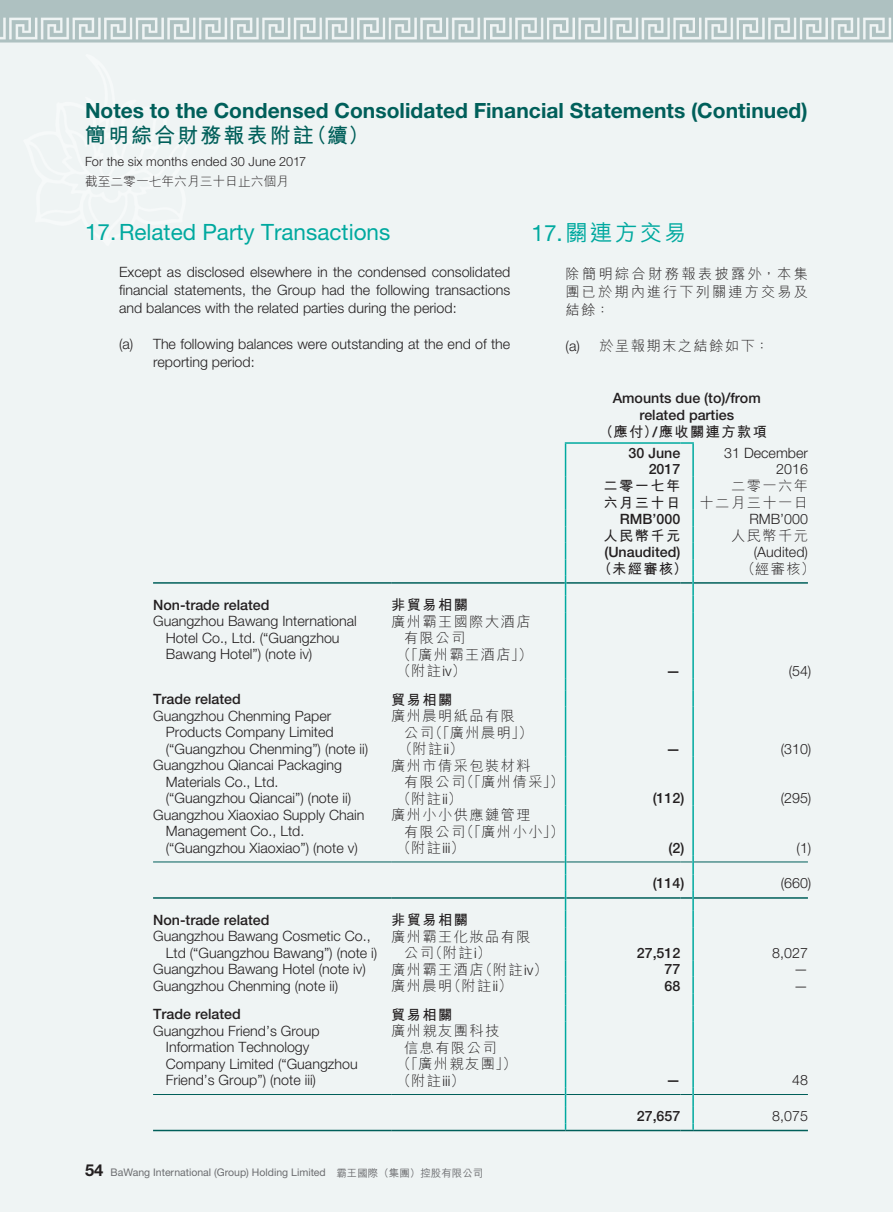
<style>
.page{position:relative;width:893px;height:1212px;background:#eff4f4}
.page>*{position:absolute;margin:0;border:0;box-sizing:border-box;transform-origin:0 0}
.t1{font:22.5px "Helvetica Neue LT Std";color:#00a99f}
.t2{font:500 22.5px "M Hei HK";letter-spacing:.1em;color:#00a99f}
.t3{font:700 21px "Helvetica Neue LT Std";letter-spacing:.005em;color:#005f5a}
.t4{font:700 21px "M Hei HK";letter-spacing:.1em;color:#005f5a}
.t5{font:300 14.25px/16.5px "Helvetica Neue LT Std";color:#231f20}
.t6{font:300 14.25px/16.5px "M Hei HK";letter-spacing:.1em;color:#231f20;text-align:right}
.t7{font:500 14.25px/16.5px "Helvetica Neue LT Std";color:#231f20;text-align:center}
.t8{font:700 14.25px/16.5px "M Hei HK";letter-spacing:.1em;color:#231f20}
.t9{font:300 12.75px "Helvetica Neue LT Std";letter-spacing:.01em;color:#231f20}
.t10{font:300 12.75px "M Hei HK";color:#231f20}
.t11{font:10.5px "Helvetica Neue LT Std";color:#6c6d70}
.s1{font-family:"Helvetica Neue LT Std";font-weight:400}
.s2{font-family:"Helvetica Neue LT Std"}
.s3{font-family:"Helvetica Neue LT Std";font-weight:500}
.s4{font-weight:700;font-size:16.5px;color:#231f20}
.s5{font-family:"M Hei HK";font-weight:500}
</style>
<div class="page">
<hr style="left:153px;top:897px;width:238px;height:2px;background:#005f5a">
<hr style="left:391px;top:897px;width:174px;height:2px;background:#005f5a">
<hr style="left:566px;top:897px;width:114px;height:2px;background:#005f5a">
<hr style="left:694px;top:897px;width:114px;height:2px;background:#005f5a">
<hr style="left:153px;top:861px;width:238px;height:1px;background:#005f5a">
<hr style="left:391px;top:861px;width:174px;height:1px;background:#005f5a">
<hr style="left:566px;top:861px;width:114px;height:1px;background:#005f5a">
<hr style="left:694px;top:861px;width:114px;height:1px;background:#005f5a">
<hr style="left:153px;top:1094px;width:238px;height:1px;background:#005f5a">
<hr style="left:391px;top:1094px;width:174px;height:1px;background:#005f5a">
<hr style="left:566px;top:1094px;width:114px;height:1px;background:#005f5a">
<hr style="left:694px;top:1094px;width:114px;height:1px;background:#005f5a">
<hr style="left:153px;top:1130px;width:238px;height:1px;background:#005f5a">
<hr style="left:391px;top:1130px;width:175px;height:1px;background:#005f5a">
<hr style="left:566px;top:1130px;width:114px;height:1px;background:#005f5a">
<hr style="left:693px;top:1130px;width:115px;height:1px;background:#005f5a">
<hr style="left:153px;top:582px;width:238px;height:2px;background:#005f5a">
<hr style="left:391px;top:582px;width:174px;height:2px;background:#005f5a">
<hr style="left:566px;top:582px;width:114px;height:2px;background:#005f5a">
<hr style="left:694px;top:582px;width:114px;height:2px;background:#005f5a">
<hr style="left:565px;top:442px;width:115px;height:2px;background:#00a99f">
<svg style="left:680px;top:442px;width:14px;height:2px"></svg>
<hr style="left:565px;top:444px;width:1px;height:33px;background:#00a99f">
<hr style="left:565px;top:477px;width:1px;height:33px;background:#00a99f">
<svg style="left:565px;top:510px;width:1px;height:102px"></svg>
<hr style="left:565px;top:612px;width:1px;height:66px;background:#00a99f">
<svg style="left:565px;top:678px;width:1px;height:29px"></svg>
<hr style="left:565px;top:707px;width:1px;height:49px;background:#00a99f">
<hr style="left:565px;top:756px;width:1px;height:50px;background:#00a99f">
<hr style="left:565px;top:806px;width:1px;height:49px;background:#00a99f">
<svg style="left:565px;top:855px;width:1px;height:72px"></svg>
<hr style="left:565px;top:927px;width:1px;height:33px;background:#00a99f">
<svg style="left:565px;top:960px;width:1px;height:62px"></svg>
<hr style="left:565px;top:1022px;width:1px;height:66px;background:#00a99f">
<svg style="left:565px;top:1088px;width:1px;height:42px"></svg>
<hr style="left:692px;top:444px;width:2px;height:33px;background:#00a99f">
<hr style="left:692px;top:477px;width:2px;height:33px;background:#00a99f">
<svg style="left:680px;top:510px;width:14px;height:102px"></svg>
<hr style="left:692px;top:612px;width:2px;height:66px;background:#00a99f">
<svg style="left:692px;top:678px;width:2px;height:29px"></svg>
<hr style="left:692px;top:707px;width:2px;height:49px;background:#00a99f">
<hr style="left:692px;top:756px;width:2px;height:50px;background:#00a99f">
<hr style="left:692px;top:806px;width:2px;height:49px;background:#00a99f">
<svg style="left:680px;top:855px;width:14px;height:72px"></svg>
<hr style="left:692px;top:927px;width:2px;height:33px;background:#00a99f">
<svg style="left:692px;top:960px;width:2px;height:62px"></svg>
<hr style="left:692px;top:1022px;width:2px;height:66px;background:#00a99f">
<svg style="left:680px;top:1088px;width:14px;height:43px"></svg>
<h2 class="t3" style="left:85px;top:98px;width:724px">Notes to the Condensed Consolidated Financial Statements (Continued)</h2>
<h2 class="t4" style="left:85px;top:120px;width:286px">簡明綜合財務報表附註（續）</h2>
<p class="t9" style="left:85px;top:153px;width:223px">For the six months ended 30 June 2017</p>
<p class="t10" style="left:85px;top:175px;width:205px">截至二零一七年六月三十日止六個月</p>
<h1 class="t1" style="left:85px;top:218px;width:307px">17.Related Party Transactions</h1>
<p class="t5" style="left:119px;top:263px;width:393px;line-height:18px;text-align:justify">Except as disclosed elsewhere in the condensed consolidated financial statements, the Group had the following transactions and balances with the related parties during the period:</p>
<p class="t5" style="left:153px;top:335px;width:359px;line-height:18px;text-indent:-34px">(a) The following balances were outstanding at the end of the reporting period:</p>
<h1 class="t2" style="left:531px;top:217px;width:157px"><span class="s1">17.</span> 關連方交易</h1>
<p class="t6" style="left:566px;top:264px;width:244px;line-height:18px;text-align:justify">除簡明綜合財務報表披露外，本集團已於期內進行下列關連方交易及結餘：</p>
<p class="t6" style="left:566px;top:337px;width:205px"><span class="s2">(a)</span> 於呈報期末之結餘如下：</p>
<p class="t7" style="left:613px;top:390px;width:150px">Amounts due (to)/from related parties</p>
<p class="t8" style="left:599px;top:422px;width:169px">（應付）<span class="s3">/</span>應收關連方款項</p>
<p class="t7" style="left:629px;top:444px;width:53px;text-align:right">30 June<br>2017</p>
<p class="t5" style="left:724px;top:444px;width:85px;text-align:right">31 December<br>2016</p>
<p class="t8" style="left:603px;top:477px;width:78px">二零一七年六月三十日</p>
<p class="t6" style="left:700px;top:478px;width:110px">二零一六年<br>十二月三十一日</p>
<p class="t7" style="left:620px;top:510px;width:62px">RMB’000</p>
<p class="t5" style="left:749px;top:510px;width:60px">RMB’000</p>
<p class="t8" style="left:603px;top:526px;width:78px">人民幣千元</p>
<p class="t6" style="left:731px;top:527px;width:78px">人民幣千元</p>
<p class="t7" style="left:604px;top:543px;width:78px">(Unaudited)</p>
<p class="t5" style="left:754px;top:543px;width:56px">(Audited)</p>
<p class="t8" style="left:598px;top:559px;width:91px">（未經審核）</p>
<p class="t6" style="left:741px;top:560px;width:76px">（經審核）</p>
<p class="t7" style="left:153px;top:596px;width:118px">Non-trade related</p>
<p class="t8" style="left:391px;top:596px;width:78px">非貿易相關</p>
<p class="t5" style="left:166px;top:613px;width:193px;text-indent:-13px">Guangzhou Bawang International<br>Hotel Co., Ltd. (“Guangzhou<br>Bawang Hotel”) (note iv)</p>
<p class="t6" style="left:391px;top:613px;width:141px">廣州霸王國際大酒店</p>
<p class="t6" style="left:404px;top:630px;width:63px">有限公司</p>
<p class="t6" style="left:397px;top:646px;width:137px">（「廣州霸王酒店」）</p>
<p class="t6" style="left:397px;top:663px;width:71px">（附註<span class="s2">iv</span>）</p>
<p class="t7" style="left:666px;top:662px;width:16px">—</p>
<p class="t5" style="left:789px;top:662px;width:24px">(54)</p>
<p class="t7" style="left:153px;top:691px;width:89px">Trade related</p>
<p class="t8" style="left:391px;top:690px;width:63px">貿易相關</p>
<p class="t5" style="left:166px;top:707px;width:204px;text-indent:-13px">Guangzhou Chenming Paper<br>Products Company Limited (“Guangzhou Chenming”) (note ii)</p>
<p class="t6" style="left:391px;top:708px;width:125px">廣州晨明紙品有限</p>
<p class="t6" style="left:404px;top:724px;width:130px">公司（「廣州晨明」）</p>
<p class="t6" style="left:398px;top:741px;width:67px">（附註<span class="s2">ii</span>）</p>
<p class="t7" style="left:666px;top:740px;width:16px">—</p>
<p class="t5" style="left:781px;top:740px;width:32px">(310)</p>
<p class="t5" style="left:166px;top:757px;width:187px;text-indent:-13px">Guangzhou Qiancai Packaging<br>Materials Co., Ltd. (“Guangzhou Qiancai”) (note ii)</p>
<p class="t6" style="left:391px;top:757px;width:141px">廣州市倩采包裝材料</p>
<p class="t6" style="left:404px;top:774px;width:161px">有限公司（「廣州倩采」）</p>
<p class="t6" style="left:397px;top:790px;width:67px">（附註<span class="s2">ii</span>）</p>
<p class="t7" style="left:653px;top:790px;width:33px">(112)</p>
<p class="t5" style="left:781px;top:790px;width:32px">(295)</p>
<p class="t5" style="left:166px;top:806px;width:200px;text-indent:-13px">Guangzhou Xiaoxiao Supply Chain<br>Management Co., Ltd. (“Guangzhou Xiaoxiao”) (note v)</p>
<p class="t6" style="left:391px;top:807px;width:141px">廣州小小供應鏈管理</p>
<p class="t6" style="left:404px;top:823px;width:161px">有限公司（「廣州小小」）</p>
<p class="t6" style="left:397px;top:840px;width:69px">（附註<span class="s2">iii</span>）</p>
<p class="t7" style="left:668px;top:839px;width:17px">(2)</p>
<p class="t5" style="left:797px;top:839px;width:16px">(1)</p>
<p class="t7" style="left:653px;top:875px;width:33px">(114)</p>
<p class="t5" style="left:781px;top:875px;width:32px">(660)</p>
<p class="t7" style="left:153px;top:911px;width:118px">Non-trade related</p>
<p class="t8" style="left:391px;top:911px;width:78px">非貿易相關</p>
<p class="t5" style="left:166px;top:928px;width:213px;text-indent:-13px">Guangzhou Bawang Cosmetic Co.,<br>Ltd (“Guangzhou Bawang”) (note i)</p>
<p class="t6" style="left:404px;top:928px;width:128px;text-align:left;text-indent:-13px">廣州霸王化妝品有限公司（附註<span class="s2">i</span>）</p>
<p class="t7" style="left:637px;top:944px;width:45px">27,512</p>
<p class="t5" style="left:772px;top:944px;width:37px">8,027</p>
<p class="t5" style="left:153px;top:961px;width:214px">Guangzhou Bawang Hotel (note iv)</p>
<p class="t6" style="left:391px;top:961px;width:158px">廣州霸王酒店（附註<span class="s2">iv</span>）</p>
<p class="t7" style="left:664px;top:961px;width:17px">77</p>
<p class="t5" style="left:794px;top:961px;width:16px">—</p>
<p class="t5" style="left:153px;top:977px;width:187px">Guangzhou Chenming (note ii)</p>
<p class="t6" style="left:391px;top:978px;width:123px">廣州晨明（附註<span class="s2">ii</span>）</p>
<p class="t7" style="left:664px;top:977px;width:17px">68</p>
<p class="t5" style="left:794px;top:977px;width:16px">—</p>
<p class="t7" style="left:153px;top:1006px;width:89px">Trade related</p>
<p class="t8" style="left:391px;top:1005px;width:63px">貿易相關</p>
<p class="t5" style="left:166px;top:1022px;width:193px;text-indent:-13px">Guangzhou Friend’s Group<br>Information Technology<br>Company Limited (“Guangzhou<br>Friend’s Group”) (note iii)</p>
<p class="t6" style="left:391px;top:1023px;width:110px">廣州親友團科技</p>
<p class="t6" style="left:404px;top:1039px;width:94px">信息有限公司</p>
<p class="t6" style="left:397px;top:1056px;width:121px">（「廣州親友團」）</p>
<p class="t6" style="left:397px;top:1072px;width:69px">（附註<span class="s2">iii</span>）</p>
<p class="t7" style="left:666px;top:1072px;width:16px">—</p>
<p class="t5" style="left:792px;top:1072px;width:17px">48</p>
<p class="t7" style="left:637px;top:1107px;width:45px">27,657</p>
<p class="t5" style="left:772px;top:1107px;width:37px">8,075</p>
<p class="t11" style="left:85px;top:1166px;width:400px"><span class="s4">54</span> BaWang International (Group) Holding Limited <span class="s5">霸王國際（集團）控股有限公司</span></p>
</div>
